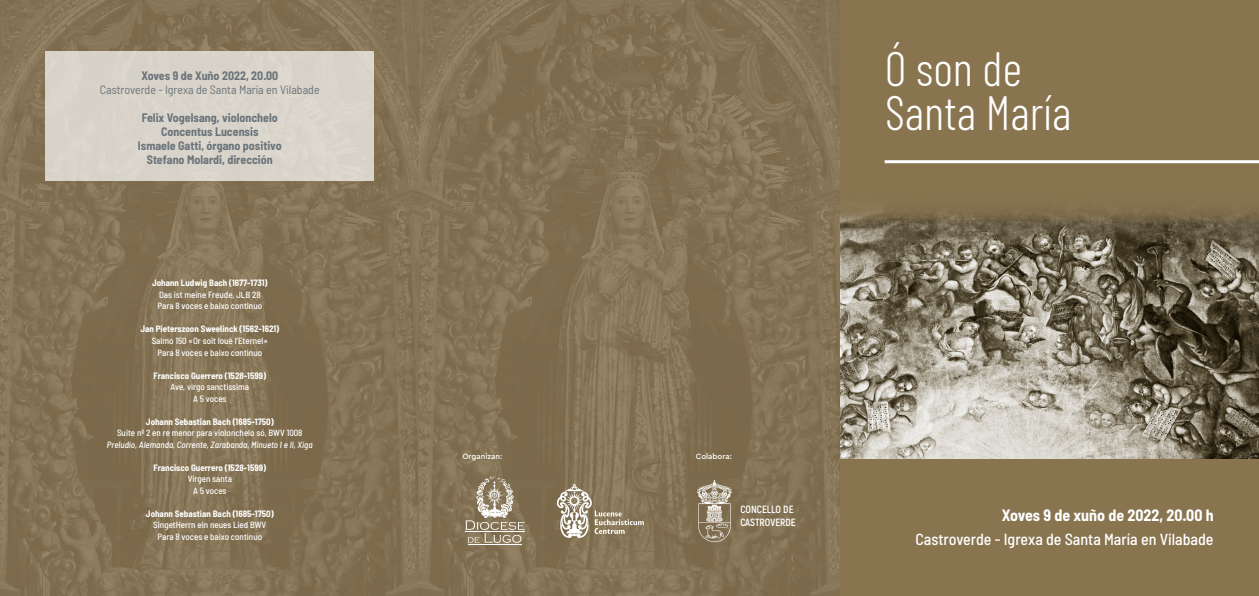
<style>
.page{position:relative;width:1259px;height:596px;background:#fff}
.page>*{position:absolute;margin:0;border:0;box-sizing:border-box;transform-origin:0 0}
.t1{font:300 48px/44px "Barlow Condensed";color:#fff}
.t2{font:500 semi-condensed 16px "Barlow";color:#fff}
.t3{font:700 semi-condensed 16px "Barlow";color:#fff}
.t4{font:700 semi-condensed 12px "Barlow";color:#6a747a}
.t5{font:semi-condensed 12px "Barlow";color:#6a747a}
.t6{font:700 10.5px "Akrobat";color:#fff}
.t7{font:500 semi-condensed 9px "Barlow";color:#fff}
.t8{font:700 semi-condensed 9px "Barlow";color:#fff}
.t9{font:italic 500 semi-condensed 9px "Barlow";color:#fff}
.t10{font:500 8px "Cera Pro";color:#fff}
</style>
<div class="page">
<div style="left:839px;top:0;width:420px;height:595px;background:#897450"></div>
<img style="left:839px;top:223px;width:420px;height:235px">
<svg style="left:839px;top:180px;width:420px;height:43px"></svg>
<hr style="left:884px;top:160px;width:375px;height:3px;background:#fff">
<img style="left:0;top:0;width:420px;height:595px">
<div style="left:45px;top:51px;width:329px;height:130px;background:#d9d3ca"></div>
<div style="left:420px;top:0;width:419px;height:595px;background:#897450"></div>
<svg style="left:556px;top:483px;width:88px;height:54px"></svg>
<svg style="left:465px;top:476px;width:59px;height:66px"></svg>
<hr style="left:465px;top:531px;width:60px;height:1px;background:#fff">
<hr style="left:467px;top:544px;width:54px;height:1px;background:#fff">
<img style="left:696px;top:479px;width:36px;height:63px">
<p class="t4" style="left:141px;top:68px;width:138px">Xoves 9 de Xuño 2022, 20.00</p>
<p class="t5" style="left:100px;top:82px;width:221px">Castroverde - Igrexa de Santa María en Vilabade</p>
<p class="t4" style="left:142px;top:110px;width:138px">Felix Vogelsang, violonchelo</p>
<p class="t4" style="left:161px;top:124px;width:99px">Concentus Lucensis</p>
<p class="t4" style="left:138px;top:138px;width:145px">Ismaele Gatti, órgano positivo</p>
<p class="t4" style="left:147px;top:152px;width:128px">Stefano Molardi, dirección</p>
<p class="t8" style="left:152px;top:277px;width:117px">Johann Ludwig Bach (1677-1731)</p>
<p class="t7" style="left:159px;top:289px;width:103px">Das ist meine Freude, JLB 28</p>
<p class="t7" style="left:157px;top:300px;width:106px">Para 8 voces e baixo continuo</p>
<p class="t8" style="left:140px;top:323px;width:140px">Jan Pieterszoon Sweelinck (1562-1621)</p>
<p class="t7" style="left:152px;top:335px;width:118px">Salmo 150 «Or soit loué l’Eternel»</p>
<p class="t7" style="left:157px;top:346px;width:106px">Para 8 voces e baixo continuo</p>
<p class="t8" style="left:154px;top:369px;width:114px">Francisco Guerrero (1528-1599)</p>
<p class="t7" style="left:170px;top:381px;width:80px">Ave, virgo sanctissima</p>
<p class="t7" style="left:193px;top:392px;width:35px">A 5 voces</p>
<p class="t8" style="left:146px;top:415px;width:129px">Johann Sebastian Bach (1685-1750)</p>
<p class="t7" style="left:117px;top:427px;width:187px">Suite nº 2 en re menor para violonchelo só, BWV 1008</p>
<p class="t9" style="left:107px;top:438px;width:207px">Preludio, Alemanda, Corrente, Zarabanda, Minueto I e II, Xiga</p>
<p class="t8" style="left:154px;top:461px;width:114px">Francisco Guerrero (1528-1599)</p>
<p class="t7" style="left:188px;top:473px;width:46px">Virgen santa</p>
<p class="t7" style="left:193px;top:484px;width:35px">A 5 voces</p>
<p class="t8" style="left:146px;top:507px;width:129px">Johann Sebastian Bach (1685-1750)</p>
<p class="t7" style="left:153px;top:519px;width:115px">SingetHerrn ein neues Lied BWV</p>
<p class="t7" style="left:157px;top:530px;width:106px">Para 8 voces e baixo continuo</p>
<p class="t1" style="left:884px;top:46px;width:188px">Ó son de<br>Santa María</p>
<p class="t10" style="left:462px;top:451px;width:41px">Organizan:</p>
<p class="t10" style="left:696px;top:451px;width:38px">Colabora:</p>
<p class="t6" style="left:740px;top:502px;width:55px">CONCELLO DE</p>
<p class="t6" style="left:740px;top:515px;width:57px">CASTROVERDE</p>
<p class="t3" style="left:1001px;top:505px;width:213px">Xoves 9 de xuño de 2022, 20.00 h</p>
<p class="t2" style="left:915px;top:529px;width:300px">Castroverde - Igrexa de Santa María en Vilabade</p>
</div>
